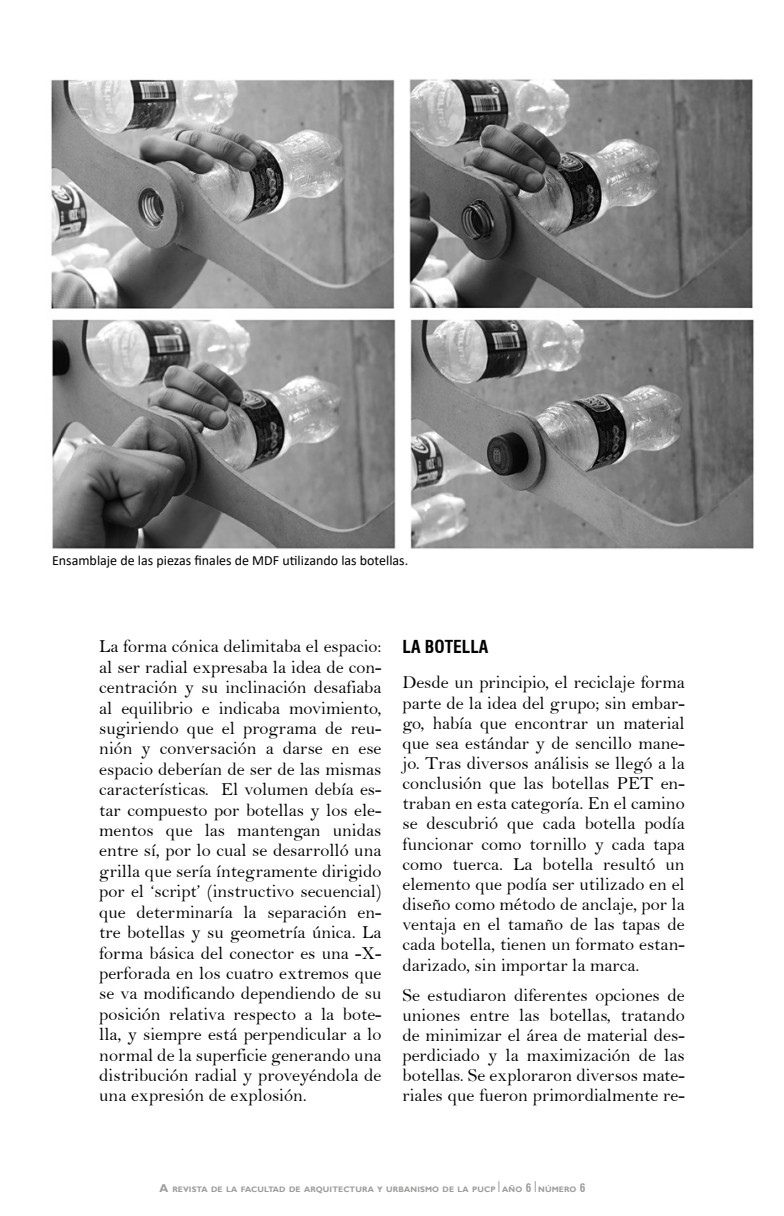
<style>
.page{position:relative;width:784px;height:1216px;background:#fff}
.page>*{position:absolute;margin:0;border:0;box-sizing:border-box;transform-origin:0 0}
.t1{font:18.38px/20.5px "Bell";color:#000;text-align:justify}
.t2{font:700 condensed 17.5px "Swiss 721 BT";color:#000}
.t3{font:14px "Calibri";color:#000}
.t4{font:700 8.05px "Gill Sans";letter-spacing:.015em;color:#9d9d9c}
.s1{font-size:11.38px}
.s2{font-family:"Swiss 721 BT";font-stretch:condensed;font-size:11.38px}
</style>
<div class="page">
<img style="left:51px;top:79px;width:703px;height:470px">
<p class="t3" style="left:52px;top:550px;width:358px">Ensamblaje de las piezas finales de MDF utilizando las botellas.</p>
<p class="t1" style="left:99px;top:636px;width:284px">La forma cónica delimitaba el espacio: al ser radial expresaba la idea de con&shy;centración y su inclinación desafiaba al equilibrio e indicaba movimiento, sugiriendo que el programa de reu&shy;nión y conversación a darse en ese espacio deberían de ser de las mismas características. El volumen debía es&shy;tar compuesto por botellas y los ele&shy;mentos que las mantengan unidas entre sí, por lo cual se desarrolló una grilla que sería íntegramente dirigido por el ‘script’ (instructivo secuencial) que determinaría la separación en&shy;tre botellas y su geometría única. La forma básica del conector es una -X&shy;perforada en los cuatro extremos que se va modificando dependiendo de su posición relativa respecto a la bote&shy;lla, y siempre está perpendicular a lo normal de la superficie generando una distribución radial y proveyéndola de una expresión de explosión.</p>
<p class="t2" style="left:402px;top:636px;width:88px">LA BOTELLA</p>
<p class="t1" style="left:402px;top:672px;width:284px">Desde un principio, el reciclaje forma parte de la idea del grupo; sin embar&shy;go, había que encontrar un material que sea estándar y de sencillo mane&shy;jo. Tras diversos análisis se llegó a la conclusión que las botellas PET en&shy;traban en esta categoría. En el camino se descubrió que cada botella podía funcionar como tornillo y cada tapa como tuerca. La botella resultó un elemento que podía ser utilizado en el diseño como método de anclaje, por la ventaja en el tamaño de las tapas de cada botella, tienen un formato estan&shy;darizado, sin importar la marca.</p>
<p class="t1" style="left:402px;top:984px;width:284px">Se estudiaron diferentes opciones de uniones entre las botellas, tratando de minimizar el área de material des&shy;perdiciado y la maximización de las botellas. Se exploraron diversos mate&shy;riales que fueron primordialmente re-</p>
<p class="t4" style="left:160px;top:1184px;width:427px"><span class="s1">A</span> REVISTA DE LA FACULTAD DE ARQUITECTURA Y URBANISMO DE LA PUCP AÑO <span class="s2">6</span> NÚMERO <span class="s2">6</span></p>
</div>
